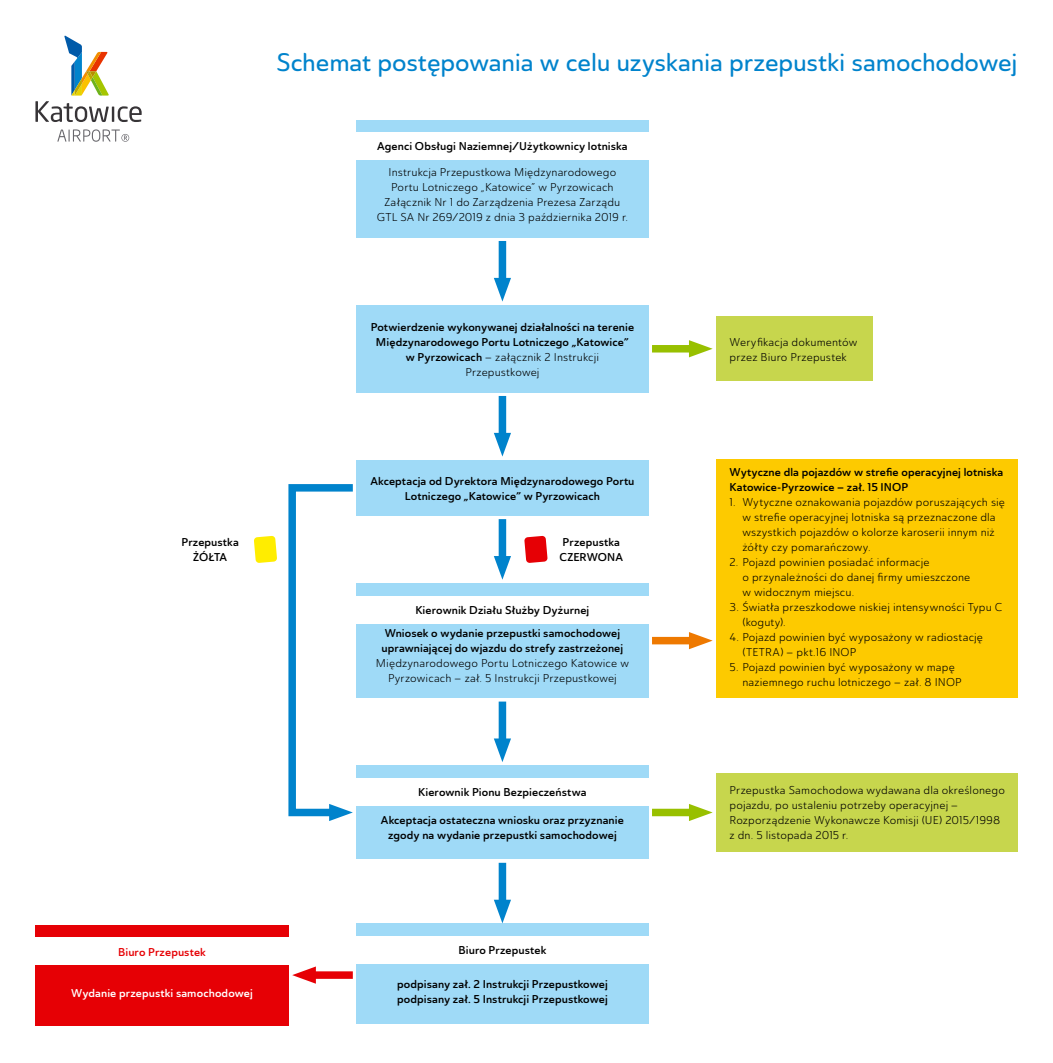
<style>
.page{position:relative;width:1053px;height:1063px;background:#fff}
.page>*{position:absolute;margin:0;border:0;box-sizing:border-box;transform-origin:0 0}
.t1{font:25px "Ainslie Sans Nor Med";letter-spacing:-.01em;color:#0083cc}
.t2{font:11.25px/15px "Ainslie Sans Nor Boo";letter-spacing:.01em;color:#000}
.t3{font:11.25px/15px "Ainslie Sans Nor Dem";letter-spacing:.005em;color:#000}
.t4{font:11.25px "Ainslie Sans Nor Dem";letter-spacing:.005em;color:#fff}
.t5{font:11.25px "Ainslie Sans Nor Dem";letter-spacing:.01em;color:#e60005}
.s1{font-family:"Ainslie Sans Nor Dem"}
</style>
<div class="page">
<div style="left:356px;top:120px;width:292px;height:117px;background:#9fdaf7"></div>
<div style="left:356px;top:583px;width:292px;height:115px;background:#9fdaf7"></div>
<div style="left:356px;top:766px;width:292px;height:93px;background:#9fdaf7"></div>
<div style="left:356px;top:923px;width:292px;height:101px;background:#9fdaf7"></div>
<div style="left:35px;top:925px;width:253px;height:100px;background:#e60005"></div>
<div style="left:356px;top:305px;width:292px;height:87px;background:#9fdaf7"></div>
<div style="left:716px;top:459px;width:301px;height:239px;background:#fdca00"></div>
<div style="left:716px;top:773px;width:301px;height:79px;background:#c7d64d"></div>
<div style="left:356px;top:460px;width:292px;height:56px;background:#9fdaf7"></div>
<div style="left:354px;top:133px;width:296px;height:27px;background:#fff"></div>
<div style="left:354px;top:596px;width:296px;height:27px;background:#fff"></div>
<div style="left:354px;top:779px;width:296px;height:27px;background:#fff"></div>
<div style="left:353px;top:936px;width:299px;height:27px;background:#fff"></div>
<div style="left:32px;top:938px;width:260px;height:27px;background:#fff"></div>
<div style="left:498px;top:241px;width:8px;height:47px;background:#0083cc"></div>
<svg style="left:494px;top:278px;width:17px;height:24px"></svg>
<div style="left:498px;top:396px;width:8px;height:47px;background:#0083cc"></div>
<svg style="left:494px;top:433px;width:17px;height:24px"></svg>
<div style="left:498px;top:863px;width:8px;height:47px;background:#0083cc"></div>
<svg style="left:494px;top:900px;width:17px;height:23px"></svg>
<svg style="left:288px;top:484px;width:72px;height:337px"></svg>
<div style="left:498px;top:519px;width:8px;height:47px;background:#0083cc"></div>
<svg style="left:494px;top:556px;width:17px;height:24px"></svg>
<div style="left:306px;top:971px;width:47px;height:8px;background:#e60005"></div>
<svg style="left:292px;top:966px;width:24px;height:18px"></svg>
<div style="left:498px;top:702px;width:8px;height:46px;background:#0083cc"></div>
<svg style="left:494px;top:738px;width:17px;height:24px"></svg>
<div style="left:652px;top:637px;width:46px;height:7px;background:#ee7900"></div>
<svg style="left:689px;top:632px;width:23px;height:17px"></svg>
<div style="left:652px;top:809px;width:46px;height:7px;background:#98c000"></div>
<svg style="left:689px;top:804px;width:23px;height:17px"></svg>
<svg style="left:35px;top:35px;width:107px;height:87px"></svg>
<svg style="left:57px;top:129px;width:72px;height:13px"></svg>
<svg style="left:524px;top:536px;width:23px;height:27px"></svg>
<svg style="left:254px;top:536px;width:23px;height:27px"></svg>
<div style="left:716px;top:317px;width:156px;height:64px;background:#c7d64d"></div>
<div style="left:652px;top:345px;width:46px;height:8px;background:#98c000"></div>
<svg style="left:689px;top:340px;width:23px;height:17px"></svg>
<h1 class="t1" style="left:276px;top:46px;width:742px">Schemat postępowania w celu uzyskania przepustki samochodowej</h1>
<p class="t3" style="left:377px;top:139px;width:252px">Agenci Obsługi Naziemnej/Użytkownicy lotniska</p>
<p class="t2" style="left:377px;top:164px;width:253px;text-align:center">Instrukcja Przepustkowa Międzynarodowego Portu Lotniczego „Katowice” w Pyrzowicach Załącznik Nr 1 do Zarządzenia Prezesa Zarządu GTL SA Nr 269/2019 z dnia 3 października 2019 r.</p>
<p class="t3" style="left:371px;top:319px;width:265px;text-align:center">Potwierdzenie wykonywanej działalności na terenie<br>Międzynarodowego Portu Lotniczego „Katowice”</p>
<p class="t2" style="left:406px;top:349px;width:195px;text-align:center"><span class="s1">w Pyrzowicach</span> – załącznik 2 Instrukcji<br>Przepustkowej</p>
<p class="t3" style="left:370px;top:473px;width:265px;text-align:center">Akceptacja od Dyrektora Międzynarodowego Portu<br>Lotniczego „Katowice” w Pyrzowicach</p>
<p class="t3" style="left:181px;top:535px;width:59px;text-align:center">Przepustka<br>ŻÓŁTA</p>
<p class="t3" style="left:559px;top:535px;width:65px">Przepustka<br>CZERWONA</p>
<p class="t3" style="left:415px;top:602px;width:175px">Kierownik Działu Służby Dyżurnej</p>
<p class="t3" style="left:381px;top:625px;width:243px">Wniosek o wydanie przepustki samochodowej uprawniającej do wjazdu do strefy zastrzeżonej</p>
<p class="t2" style="left:376px;top:655px;width:254px;text-align:center">Międzynarodowego Portu Lotniczego Katowice w<br>Pyrzowicach – zał. 5 Instrukcji Przepustkowej</p>
<p class="t3" style="left:418px;top:785px;width:170px">Kierownik Pionu Bezpieczeństwa</p>
<p class="t3" style="left:381px;top:812px;width:244px;text-align:center">Akceptacja ostateczna wniosku oraz przyznanie zgody na wydanie przepustki samochodowej</p>
<p class="t5" style="left:118px;top:944px;width:89px">Biuro Przepustek</p>
<p class="t3" style="left:458px;top:943px;width:89px">Biuro Przepustek</p>
<p class="t4" style="left:71px;top:985px;width:183px">Wydanie przepustki samochodowej</p>
<p class="t3" style="left:397px;top:976px;width:212px">podpisany zał. 2 Instrukcji Przepustkowej podpisany zał. 5 Instrukcji Przepustkowej</p>
<p class="t2" style="left:729px;top:334px;width:129px">Weryfikacja dokumentów przez Biuro Przepustek</p>
<p class="t3" style="left:729px;top:465px;width:275px">Wytyczne dla pojazdów w strefie operacyjnej lotniska<br>Katowice-Pyrzowice – zał. 15 INOP</p>
<p class="t2" style="left:742px;top:495px;width:264px;text-indent:-13px">1. Wytyczne oznakowania pojazdów poruszających się w strefie operacyjnej lotniska są przeznaczone dla wszystkich pojazdów o kolorze karoserii innym niż żółty czy pomarańczowy.</p>
<p class="t2" style="left:742px;top:555px;width:229px;text-indent:-13px">2. Pojazd powinien posiadać informacje<br>o przynależności do danej firmy umieszczone w widocznym miejscu.</p>
<p class="t2" style="left:742px;top:600px;width:261px;text-indent:-13px">3. Światła przeszkodowe niskiej intensywności Typu C (koguty).</p>
<p class="t2" style="left:742px;top:630px;width:242px;text-indent:-13px">4. Pojazd powinien być wyposażony w radiostację (TETRA) – pkt.16 INOP</p>
<p class="t2" style="left:742px;top:660px;width:221px;text-indent:-13px">5. Pojazd powinien być wyposażony w mapę naziemnego ruchu lotniczego – zał. 8 INOP</p>
<p class="t2" style="left:729px;top:782px;width:277px">Przepustka Samochodowa wydawana dla określonego pojazdu, po ustaleniu potrzeby operacyjnej – Rozporządzenie Wykonawcze Komisji (UE) 2015/1998 z dn. 5 listopada 2015 r.</p>
</div>
